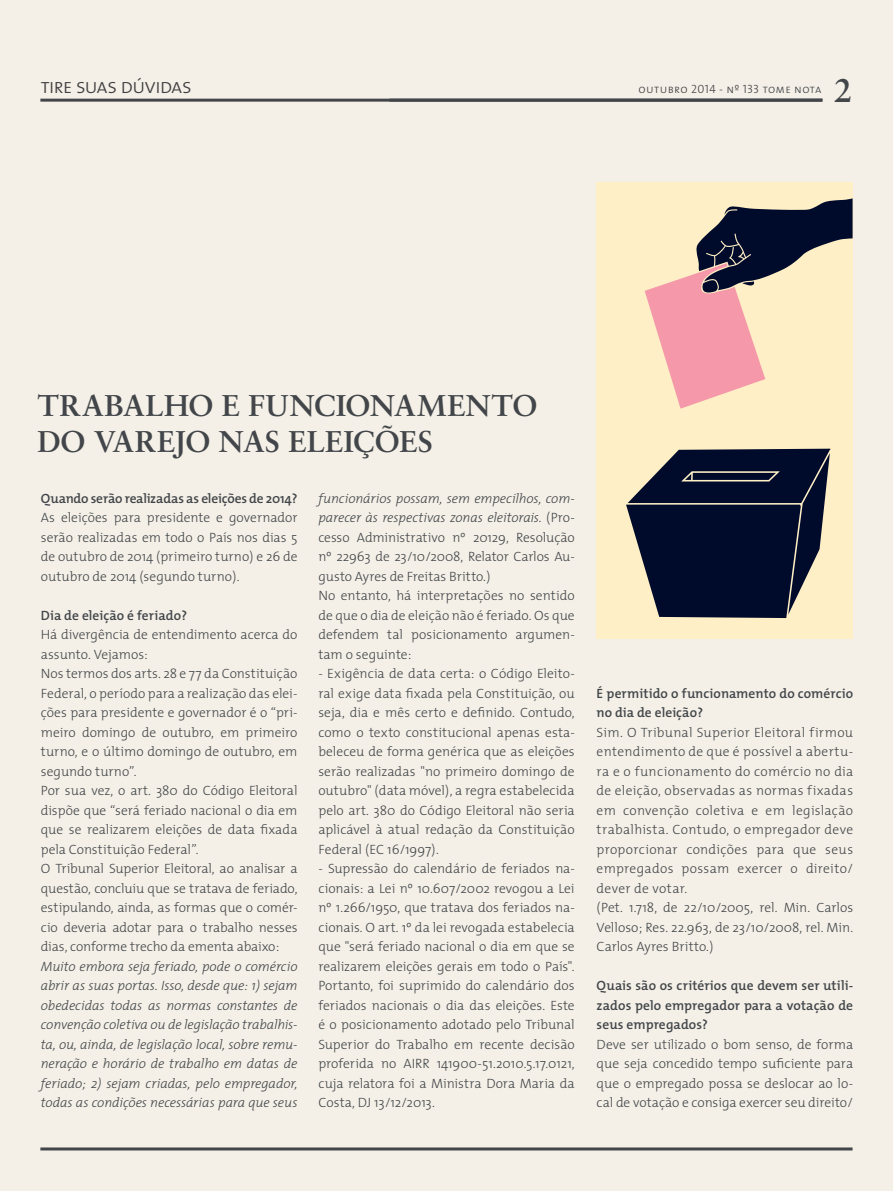
<style>
.page{position:relative;width:893px;height:1191px;background:#f5f0e7}
.page>*{position:absolute;margin:0;border:0;box-sizing:border-box;transform-origin:0 0}
.t1{font:700 33px "Sabon";color:#42464a}
.t2{font:30px/36px "Sabon Bold Os F";letter-spacing:.005em;color:#42464a}
.t3{font:21px "The Mix Light Caps";letter-spacing:-.045em;color:#414042}
.t4{font:300 13.5px/19.5px "The Mix";color:#42464a;text-align:justify}
.t5{font:300 13.5px/19.5px "The Mix";letter-spacing:.02em;color:#42464a}
.t6{font:italic 300 13.5px/19.5px "The Mix";letter-spacing:-.01em;color:#42464a;text-align:justify}
.t7{font:600 13.5px/19.5px "The Mix";letter-spacing:.005em;color:#42464a}
.t8{font:600 13.5px "The Mix";letter-spacing:-.015em;color:#42464a}
.t9{font:12px "The Mix Light Caps";letter-spacing:.03em;color:#414042}
.s1{color:#42464a}
.s2{font-style:italic}
</style>
<div class="page">
<hr style="left:40px;top:1147px;width:812px;height:3px;background:#42464a">
<hr style="left:40px;top:99px;width:782px;height:3px;background:#42464a">
<div style="left:596px;top:182px;width:257px;height:457px;background:#ffefc6"></div>
<svg style="left:645px;top:198px;width:208px;height:211px"></svg>
<svg style="left:626px;top:448px;width:205px;height:171px"></svg>
<h3 class="t3" style="left:41px;top:69px;width:152px">tire suas dúvidas</h3>
<p class="t9" style="left:638px;top:79px;width:185px">outubro 2014 - nº 133 <span class="s1">tome nota</span></p>
<h1 class="t1" style="left:834px;top:70px;width:20px">2</h1>
<h2 class="t2" style="left:37px;top:386px;width:501px">TRABALHO E FUNCIONAMENTO<br>DO VAREJO NAS ELEIÇÕES</h2>
<p class="t8" style="left:41px;top:487px;width:258px">Quando serão realizadas as eleições de 2014?</p>
<p class="t4" style="left:41px;top:507px;width:258px">As eleições para presidente e governador serão realizadas em todo o País nos dias 5 de outubro de 2014 (primeiro turno) e 26 de outubro de 2014 (segundo turno).</p>
<p class="t7" style="left:41px;top:605px;width:148px">Dia de eleição é feriado?</p>
<p class="t4" style="left:41px;top:624px;width:258px;text-align:left">Há divergência de entendimento acerca do assunto. Vejamos:<br>Nos termos dos arts. 28 e 77 da Constituição Federal, o período para a realização das elei&shy;ções para presidente e governador é o “pri&shy;meiro domingo de outubro, em primeiro turno, e o último domingo de outubro, em segundo turno”.<br>Por sua vez, o art. 380 do Código Eleitoral dispõe que “será feriado nacional o dia em que se realizarem eleições de data fixada pela Constituição Federal”.<br>O Tribunal Superior Eleitoral, ao analisar a questão, concluiu que se tratava de feriado, estipulando, ainda, as formas que o comér&shy;cio deveria adotar para o trabalho nesses dias, conforme trecho da ementa abaixo:</p>
<p class="t6" style="left:41px;top:956px;width:258px">Muito embora seja feriado, pode o comércio abrir as suas portas. Isso, desde que: 1) sejam obedecidas todas as normas constantes de convenção coletiva ou de legislação trabalhis&shy;ta, ou, ainda, de legislação local, sobre remu&shy;neração e horário de trabalho em datas de feriado; 2) sejam criadas, pelo empregador, todas as condições necessárias para que seus</p>
<p class="t4" style="left:318px;top:488px;width:258px;text-align:left"><span class="s2">funcionários possam, sem empecilhos, com&shy;parecer às respectivas zonas eleitorais.</span> (Pro&shy;cesso Administrativo nº 20129, Resolução nº 22963 de 23/10/2008, Relator Carlos Au&shy;gusto Ayres de Freitas Britto.)<br>No entanto, há interpretações no sentido de que o dia de eleição não é feriado. Os que defendem tal posicionamento argumen&shy;tam o seguinte:</p>
<p class="t4" style="left:318px;top:663px;width:258px">- Exigência de data certa: o Código Eleito&shy;ral exige data fixada pela Constituição, ou seja, dia e mês certo e definido. Contudo, como o texto constitucional apenas esta&shy;beleceu de forma genérica que as eleições serão realizadas "no primeiro domingo de outubro" (data móvel), a regra estabelecida pelo art. 380 do Código Eleitoral não seria aplicável à atual redação da Constituição Federal (EC 16/1997).</p>
<p class="t4" style="left:318px;top:858px;width:258px">- Supressão do calendário de feriados na&shy;cionais: a Lei nº 10.607/2002 revogou a Lei nº 1.266/1950, que tratava dos feriados na&shy;cionais. O art. 1º da lei revogada estabelecia que "será feriado nacional o dia em que se realizarem eleições gerais em todo o País".<br>Portanto, foi suprimido do calendário dos feriados nacionais o dia das eleições. Este é o posicionamento adotado pelo Tribunal Superior do Trabalho em recente decisão proferida no AIRR 141900-51.2010.5.17.0121, cuja relatora foi a Ministra Dora Maria da Costa, DJ 13/12/2013.</p>
<p class="t7" style="left:597px;top:683px;width:258px">É permitido o funcionamento do comércio no dia de eleição?</p>
<p class="t5" style="left:597px;top:722px;width:258px">Sim. O Tribunal Superior Eleitoral firmou entendimento de que é possível a abertu&shy;ra e o funcionamento do comércio no dia de eleição, observadas as normas fixadas em convenção coletiva e em legislação trabalhista. Contudo, o empregador deve proporcionar condições para que seus empregados possam exercer o direito/ dever de votar.<br>(Pet. 1.718, de 22/10/2005, rel. Min. Carlos Velloso; Res. 22.963, de 23/10/2008, rel. Min.<br>Carlos Ayres Britto.)</p>
<p class="t7" style="left:597px;top:975px;width:258px;text-align:justify">Quais são os critérios que devem ser utili&shy;zados pelo empregador para a votação de seus empregados?</p>
<p class="t4" style="left:597px;top:1034px;width:258px">Deve ser utilizado o bom senso, de forma que seja concedido tempo suficiente para que o empregado possa se deslocar ao lo&shy;cal de votação e consiga exercer seu direito/</p>
</div>
